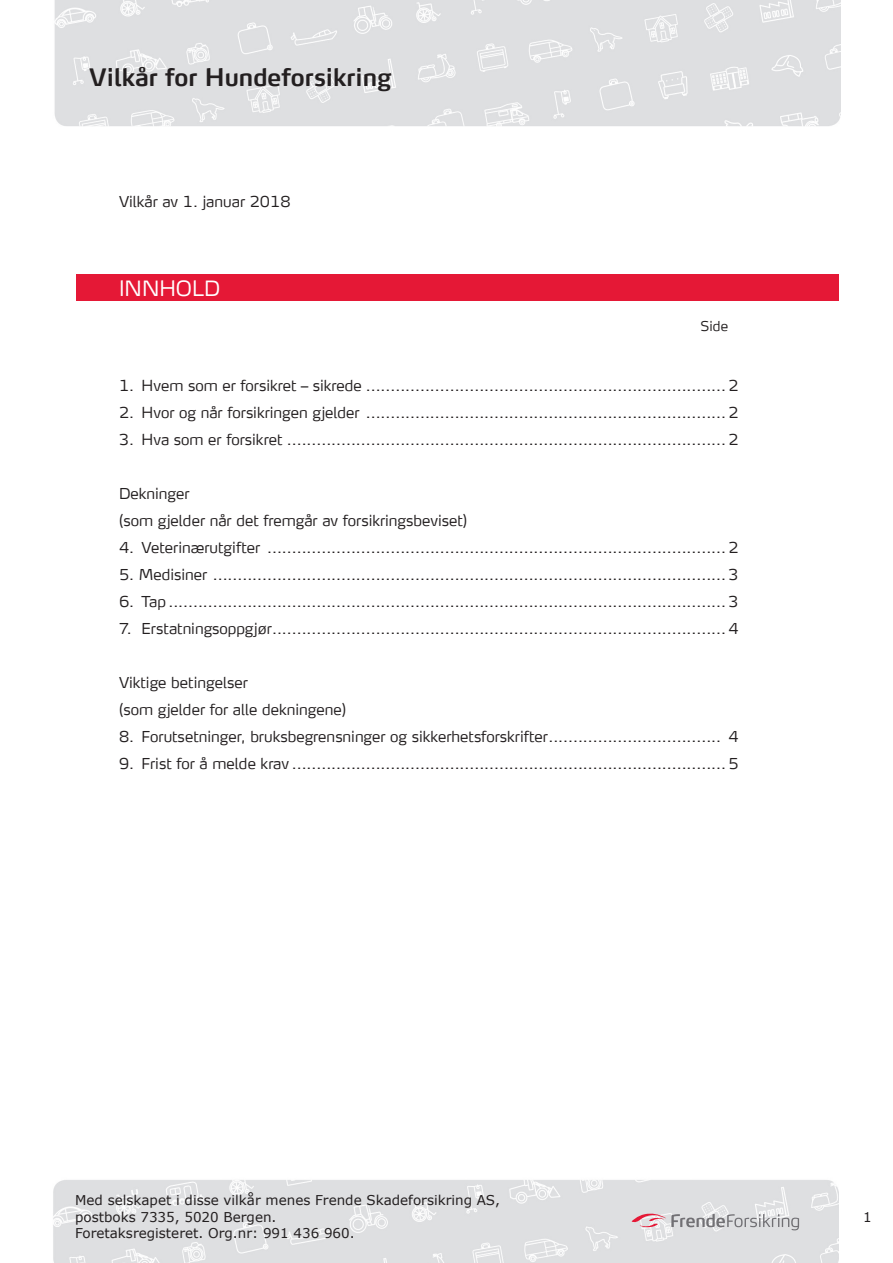
<style>
.page{position:relative;width:893px;height:1263px;background:#fff}
.page>*{position:absolute;margin:0;border:0;box-sizing:border-box;transform-origin:0 0}
.t1{font:600 24px "Max TF";color:#231f20}
.t2{font:300 21px "Max TF";color:#fff}
.t3{font:300 15px/27px "Max TF";color:#231f20}
.t4{font:13.5px/16.2px "Verdana";color:#231f20}
.t5{font:300 13.5px "Max TF";color:#231f20}
</style>
<div class="page">
<img style="left:53px;top:1180px;width:785px;height:83px">
<svg style="left:632px;top:1213px;width:167px;height:17px;background:#ccc5c8"></svg>
<img style="left:54px;top:0;width:786px;height:126px">
<div style="left:77px;top:274px;width:762px;height:26px;background:#e51836"></div>
<h1 class="t1" style="left:89px;top:62px;width:304px">Vilkår for Hundeforsikring</h1>
<p class="t3" style="left:119px;top:188px;width:173px">Vilkår av 1. januar 2018</p>
<h2 class="t2" style="left:119px;top:275px;width:103px">INNHOLD</h2>
<p class="t5" style="left:700px;top:318px;width:29px">Side</p>
<p class="t3" style="left:119px;top:372px;width:621px">1. Hvem som er forsikret – sikrede .........................................................................2</p>
<p class="t3" style="left:119px;top:399px;width:621px">2. Hvor og når forsikringen gjelder .........................................................................2</p>
<p class="t3" style="left:119px;top:426px;width:621px">3. Hva som er forsikret .........................................................................................2</p>
<p class="t3" style="left:119px;top:480px;width:350px">Dekninger<br>(som gjelder når det fremgår av forsikringsbeviset)</p>
<p class="t3" style="left:119px;top:534px;width:621px">4. Veterinærutgifter .............................................................................................2</p>
<p class="t3" style="left:119px;top:561px;width:621px">5. Medisiner ........................................................................................................3</p>
<p class="t3" style="left:119px;top:588px;width:621px">6. Tap .................................................................................................................3</p>
<p class="t3" style="left:119px;top:615px;width:621px">7. Erstatningsoppgjør ............................................................................................4</p>
<p class="t3" style="left:119px;top:669px;width:229px">Viktige betingelser<br>(som gjelder for alle dekningene)</p>
<p class="t3" style="left:119px;top:723px;width:621px">8. Forutsetninger, bruksbegrensninger og sikkerhetsforskrifter ................................... 4</p>
<p class="t3" style="left:119px;top:750px;width:621px">9. Frist for å melde krav ........................................................................................5</p>
<p class="t4" style="left:75px;top:1192px;width:426px">Med selskapet i disse vilkår menes Frende Skadeforsikring AS, postboks 7335, 5020 Bergen.<br>Foretaksregisteret. Org.nr: 991 436 960.</p>
<p class="t4" style="left:863px;top:1209px;width:10px">1</p>
</div>
